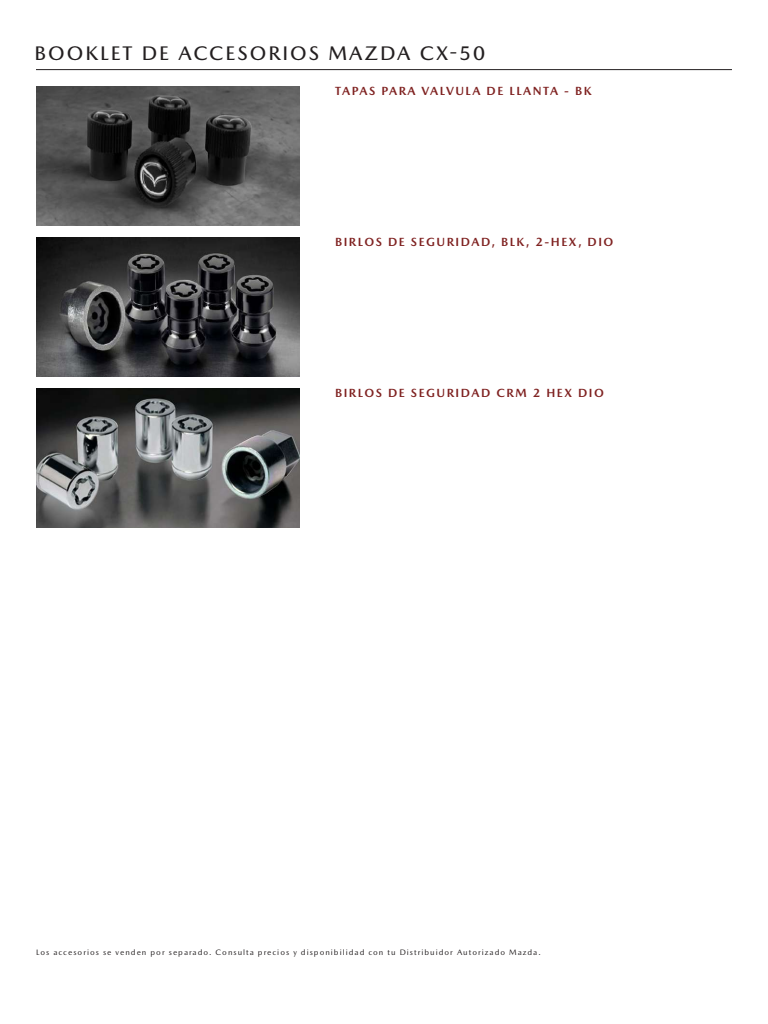
<style>
.page{position:relative;width:768px;height:1024px;background:#fff}
.page>*{position:absolute;margin:0;border:0;box-sizing:border-box;transform-origin:0 0}
.t1{font:500 20px "Mazda Type";letter-spacing:.1em;color:#231f20}
.t2{font:700 12px "Mazda Type";letter-spacing:.125em;color:#802322}
.t3{font:8px "Mazda Type";letter-spacing:.125em;color:#231f20}
</style>
<div class="page">
<hr style="left:36px;top:69px;width:696px;height:1px;background:#231f20">
<img style="left:36px;top:87px;width:264px;height:139px">
<img style="left:36px;top:238px;width:264px;height:139px">
<img style="left:36px;top:388px;width:264px;height:139px">
<h1 class="t1" style="left:35px;top:41px;width:452px">BOOKLET DE ACCESORIOS MAZDA CX-50</h1>
<h2 class="t2" style="left:335px;top:84px;width:258px">TAPAS PARA VALVULA DE LLANTA - BK</h2>
<h2 class="t2" style="left:335px;top:235px;width:280px">BIRLOS DE SEGURIDAD, BLK, 2-HEX, DIO</h2>
<h2 class="t2" style="left:335px;top:385px;width:270px">BIRLOS DE SEGURIDAD CRM 2 HEX DIO</h2>
<p class="t3" style="left:36px;top:948px;width:506px">Los accesorios se venden por separado. Consulta precios y disponibilidad con tu Distribuidor Autorizado Mazda.</p>
</div>
